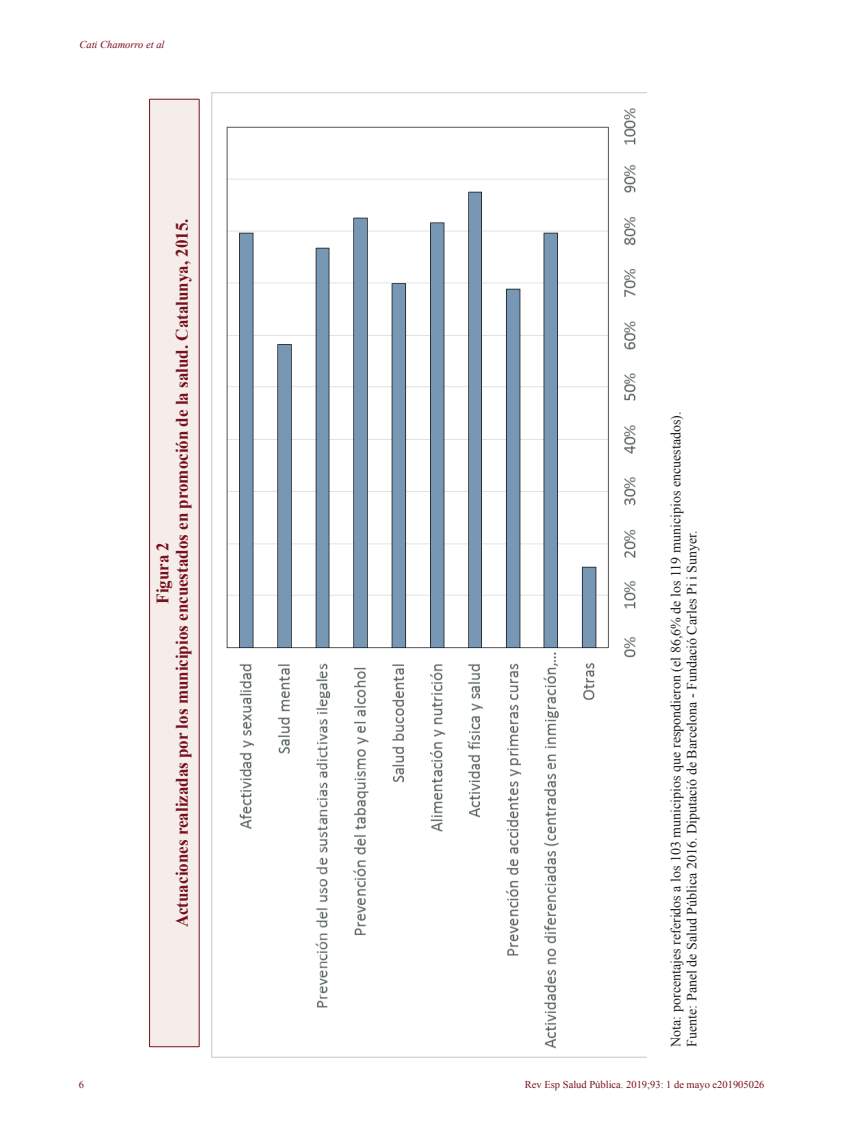
<style>
.page{position:relative;width:844px;height:1141px;background:#fff}
.page>*{position:absolute;margin:0;border:0;box-sizing:border-box;transform-origin:0 0}
.t1{font:700 17.5px/19.2px "Times New Roman";color:#79101e;text-align:center}
.t2{font:14px/15.8px "Times New Roman";color:#231f20}
.t3{font:10.5px "Times New Roman";color:#79101e}
.t4{font:italic 10.5px "Times New Roman";color:#7a071e}
</style>
<div class="page">
<div style="left:149px;top:99px;width:50px;height:948px;background:#f4edea"></div>
<hr style="left:150px;top:1046px;width:49px;height:1px;background:#79101e">
<hr style="left:150px;top:99px;width:49px;height:1px;background:#79101e">
<hr style="left:149px;top:99px;width:1px;height:948px;background:#79101e">
<hr style="left:199px;top:99px;width:1px;height:948px;background:#79101e">
<img style="left:211px;top:93px;width:435px;height:964px">
<p class="t4" style="left:79px;top:38px;width:87px">Cati Chamorro et al</p>
<p class="t1" style="left:152px;top:927px;width:710px;rotate:-90deg">Figura 2<br>Actuaciones realizadas por los municipios encuestados en promoción de la salud. Catalunya, 2015.</p>
<p class="t2" style="left:667px;top:1047px;width:637px;rotate:-90deg">Nota: porcentajes referidos a los 103 municipios que respondieron (el 86,6% de los 119 municipios encuestados).<br>Fuente: Panel de Salud Pública 2016. Diputació de Barcelona - Fundació Carles Pi i Sunyer.</p>
<p class="t3" style="left:79px;top:1077px;width:7px">6</p>
<p class="t3" style="left:525px;top:1077px;width:241px">Rev Esp Salud Pública. 2019;93: 1 de mayo e201905026</p>
</div>
